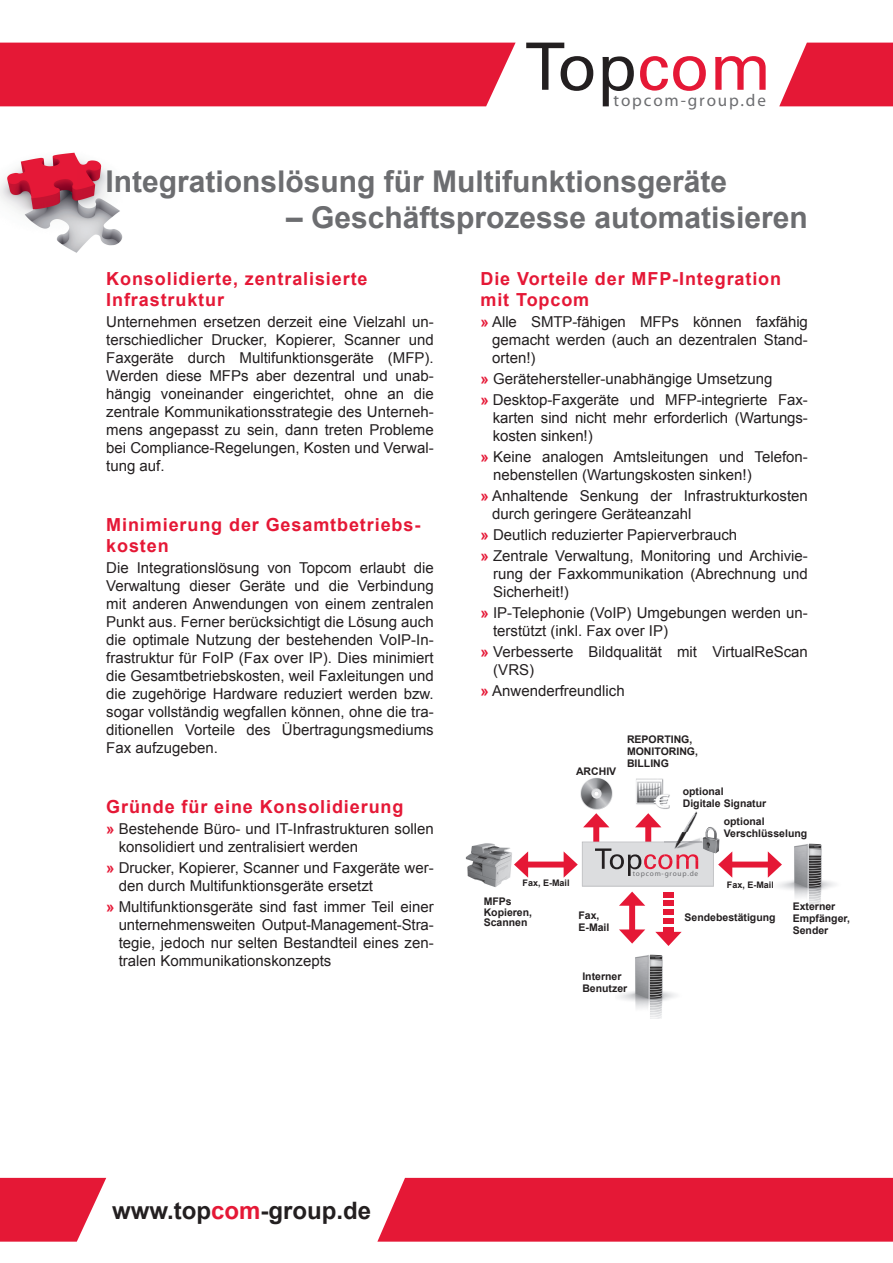
<style>
.page{position:relative;width:893px;height:1263px;background:#fff}
.page>*{position:absolute;margin:0;border:0;box-sizing:border-box;transform-origin:0 0}
.t1{font:700 30px "Arial";color:#6c6d70}
.t2{font:700 24px "Arial";color:#231f20}
.t3{font:700 18px/21px "Arial";letter-spacing:.05em;color:#e51836}
.t4{font:17.1px "Myriad";letter-spacing:.11em;color:#6c6d70}
.t5{font:15px/18px "Arial";color:#231f20}
.t6{font:700 10.5px/12px "Arial";color:#231f20}
.t7{font:700 9px "Arial";color:#231f20}
.t8{font:7.35px "Myriad";letter-spacing:.11em;color:#6c6d70}
.s1{font-weight:700;color:#e51836}
.s2{color:#e51836}
</style>
<div class="page">
<div style="left:377px;top:1178px;width:516px;height:64px;background:#e51836"></div>
<svg style="left:0;top:1178px;width:106px;height:64px;background:#e83852"></svg>
<img style="left:0;top:152px;width:123px;height:101px">
<svg style="left:779px;top:43px;width:114px;height:63px;background:#e8344e"></svg>
<div style="left:0;top:43px;width:516px;height:63px;background:#e51836"></div>
<img style="left:583px;top:778px;width:115px;height:55px">
<div style="left:663px;top:927px;width:11px;height:6px;background:#e51836"></div>
<div style="left:663px;top:918px;width:11px;height:6px;background:#e51836"></div>
<div style="left:663px;top:909px;width:11px;height:6px;background:#e51836"></div>
<div style="left:663px;top:900px;width:11px;height:6px;background:#e51836"></div>
<div style="left:663px;top:892px;width:11px;height:6px;background:#e51836"></div>
<div style="left:593px;top:822px;width:6px;height:21px;background:#e51836"></div>
<svg style="left:583px;top:813px;width:26px;height:14px"></svg>
<div style="left:629px;top:900px;width:6px;height:35px;background:#e51836"></div>
<svg style="left:619px;top:929px;width:26px;height:15px"></svg>
<svg style="left:619px;top:892px;width:26px;height:14px"></svg>
<div style="left:645px;top:822px;width:6px;height:20px;background:#e51836"></div>
<svg style="left:635px;top:813px;width:26px;height:14px"></svg>
<svg style="left:655px;top:932px;width:27px;height:14px"></svg>
<img style="left:465px;top:843px;width:47px;height:44px">
<img style="left:778px;top:843px;width:57px;height:65px">
<img style="left:619px;top:954px;width:57px;height:65px">
<img style="left:580px;top:778px;width:34px;height:33px">
<div style="left:727px;top:862px;width:46px;height:6px;background:#e51836"></div>
<svg style="left:768px;top:851px;width:14px;height:27px"></svg>
<div style="left:523px;top:862px;width:46px;height:6px;background:#e51836"></div>
<svg style="left:514px;top:851px;width:14px;height:27px"></svg>
<svg style="left:564px;top:833px;width:168px;height:53px"></svg>
<img style="left:703px;top:827px;width:16px;height:26px">
<svg style="left:526px;top:43px;width:67px;height:48px"></svg>
<svg style="left:640px;top:56px;width:66px;height:35px"></svg>
<svg style="left:715px;top:56px;width:50px;height:34px"></svg>
<svg style="left:602px;top:56px;width:32px;height:50px"></svg>
<p class="t4" style="left:614px;top:94px;width:154px">topcom-group.de</p>
<p class="t1" style="left:105px;top:165px;width:623px">Integrationslösung für Multifunktionsgeräte</p>
<p class="t1" style="left:286px;top:201px;width:523px">– Geschäftsprozesse automatisieren</p>
<p class="t3" style="left:106px;top:269px;width:263px">Konsolidierte, zentralisierte<br>Infrastruktur</p>
<p class="t5" style="left:106px;top:313px;width:329px;text-align:justify">Unternehmen ersetzen derzeit eine Vielzahl un&shy;terschiedlicher Drucker, Kopierer, Scanner und Faxgeräte durch Multifunktionsgeräte (MFP).<br>Werden diese MFPs aber dezentral und unab&shy;hängig voneinander eingerichtet, ohne an die zentrale Kommunikationsstrategie des Unterneh&shy;mens angepasst zu sein, dann treten Probleme bei Compliance-Regelungen, Kosten und Verwal&shy;tung auf.</p>
<p class="t3" style="left:480px;top:269px;width:302px">Die Vorteile der MFP-Integration mit Topcom</p>
<p class="t5" style="left:492px;top:313px;width:317px;text-align:justify;text-indent:-12px"><span class="s1">»</span> Alle SMTP-fähigen MFPs können faxfähig gemacht werden (auch an dezentralen Stand&shy;orten!)</p>
<p class="t5" style="left:480px;top:369px;width:329px;line-height:21px"><span class="s1">»</span> Gerätehersteller-unabhängige Umsetzung<br><span class="s1">»</span> Desktop-Faxgeräte und MFP-integrierte Fax-</p>
<p class="t5" style="left:493px;top:409px;width:317px">karten sind nicht mehr erforderlich (Wartungs&shy;kosten sinken!)</p>
<p class="t5" style="left:493px;top:448px;width:316px;text-indent:-13px"><span class="s1">»</span> Keine analogen Amtsleitungen und Telefon&shy;nebenstellen (Wartungskosten sinken!)</p>
<p class="t5" style="left:492px;top:487px;width:317px;text-indent:-12px"><span class="s1">»</span> Anhaltende Senkung der Infrastrukturkosten durch geringere Geräteanzahl</p>
<p class="t5" style="left:480px;top:525px;width:329px;line-height:21px"><span class="s1">»</span> Deutlich reduzierter Papierverbrauch<br><span class="s1">»</span> Zentrale Verwaltung, Monitoring und Archivie-</p>
<p class="t5" style="left:493px;top:565px;width:316px">rung der Faxkommunikation (Abrechnung und<br>Sicherheit!)</p>
<p class="t5" style="left:493px;top:604px;width:316px;text-indent:-13px"><span class="s1">»</span> IP-Telephonie (VoIP) Umgebungen werden un&shy;terstützt (inkl. Fax over IP)</p>
<p class="t5" style="left:493px;top:643px;width:316px;text-indent:-13px"><span class="s1">»</span> Verbesserte Bildqualität mit VirtualReScan (VRS)</p>
<p class="t5" style="left:480px;top:682px;width:146px"><span class="s1">»</span> Anwenderfreundlich</p>
<p class="t3" style="left:106px;top:515px;width:316px">Minimierung der Gesamtbetriebs&shy;kosten</p>
<p class="t5" style="left:106px;top:559px;width:329px;text-align:justify">Die Integrationslösung von Topcom erlaubt die Verwaltung dieser Geräte und die Verbindung mit anderen Anwendungen von einem zentralen Punkt aus. Ferner berücksichtigt die Lösung auch die optimale Nutzung der bestehenden VoIP-In&shy;frastruktur für FoIP (Fax over IP). Dies minimiert die Gesamtbetriebskosten, weil Faxleitungen und die zugehörige Hardware reduziert werden bzw. sogar vollständig wegfallen können, ohne die tra&shy;ditionellen Vorteile des Übertragungsmediums Fax aufzugeben.</p>
<p class="t6" style="left:627px;top:733px;width:72px">REPORTING,<br>MONITORING,<br>BILLING</p>
<p class="t6" style="left:576px;top:765px;width:42px">ARCHIV</p>
<p class="t3" style="left:106px;top:797px;width:299px">Gründe für eine Konsolidierung</p>
<p class="t5" style="left:119px;top:820px;width:316px;text-indent:-13px"><span class="s1">»</span> Bestehende Büro- und IT-Infrastrukturen sollen konsolidiert und zentralisiert werden</p>
<p class="t5" style="left:119px;top:859px;width:316px;text-indent:-13px"><span class="s1">»</span> Drucker, Kopierer, Scanner und Faxgeräte wer&shy;den durch Multifunktionsgeräte ersetzt</p>
<p class="t5" style="left:119px;top:898px;width:316px;text-align:justify;text-indent:-13px"><span class="s1">»</span> Multifunktionsgeräte sind fast immer Teil einer unternehmensweiten Output-Management-Stra&shy;tegie, jedoch nur selten Bestandteil eines zen&shy;tralen Kommunikationskonzepts</p>
<p class="t6" style="left:683px;top:785px;width:85px">optional<br>Digitale Signatur</p>
<p class="t6" style="left:724px;top:815px;width:85px">optional<br>Verschlüsselung</p>
<p class="t8" style="left:633px;top:871px;width:67px">topcom-group.de</p>
<p class="t7" style="left:522px;top:878px;width:49px">Fax, E-Mail</p>
<p class="t7" style="left:727px;top:880px;width:49px">Fax, E-Mail</p>
<p class="t6" style="left:484px;top:896px;width:50px;line-height:10.4px">MFPs<br>Kopieren,<br>Scannen</p>
<p class="t6" style="left:578px;top:909px;width:23px">Fax,</p>
<p class="t6" style="left:684px;top:911px;width:93px">Sendebestätigung</p>
<p class="t6" style="left:578px;top:921px;width:32px">E-Mail</p>
<p class="t6" style="left:582px;top:970px;width:46px">Interner<br>Benutzer</p>
<p class="t6" style="left:793px;top:901px;width:59px">Externer<br>Empfänger,<br>Sender</p>
<p class="t2" style="left:112px;top:1197px;width:261px">www.top<span class="s2">com</span>-group.de</p>
</div>
